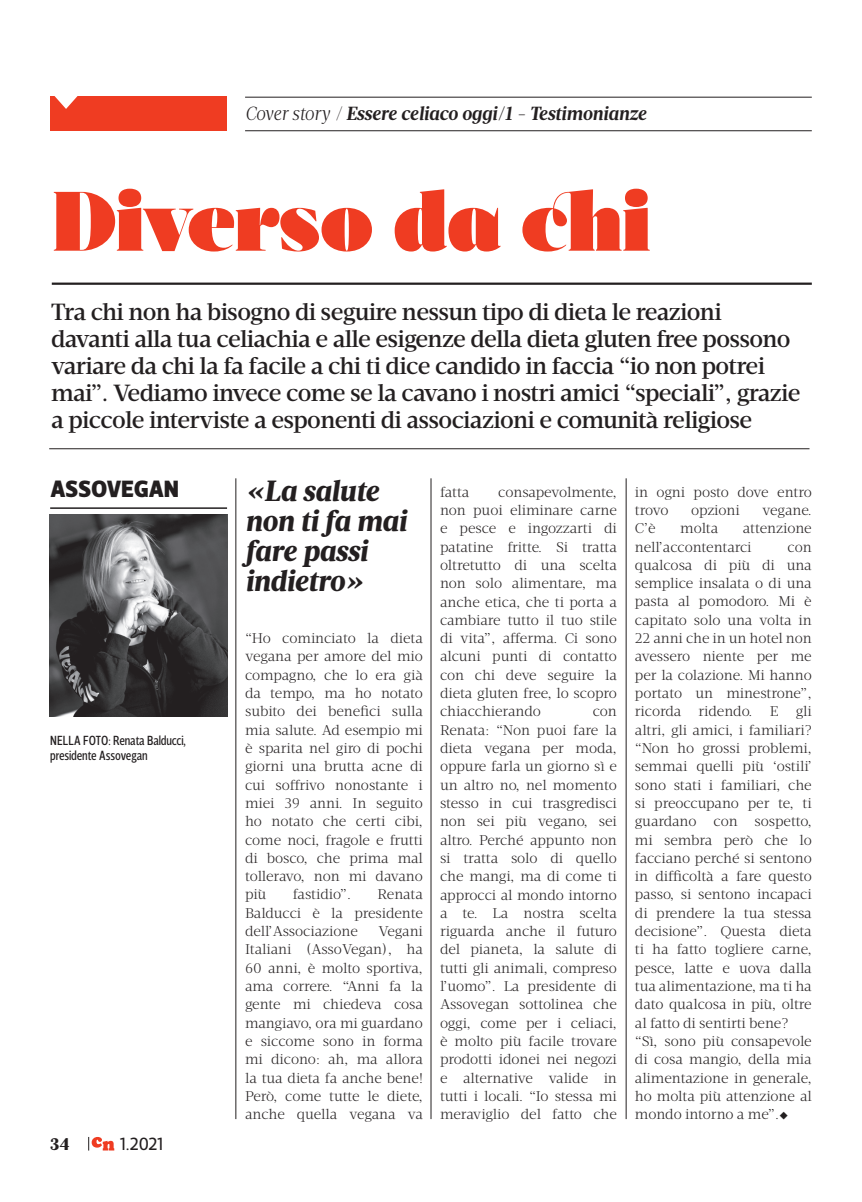
<style>
.page{position:relative;width:862px;height:1202px;background:#fff}
.page>*{position:absolute;margin:0;border:0;box-sizing:border-box;transform-origin:0 0}
.t1{font:84px "Acta Poster";letter-spacing:-.01em;color:#ef3c22}
.t2{font:italic 900 30px/30px "Velino Text";letter-spacing:-.01em;color:#231f20}
.t3{font:500 24px/27px "Velino Text";letter-spacing:-.03em;color:#231f20}
.t4{font:900 24px "Velino Sans";letter-spacing:-.005em;color:#231f20}
.t5{font:italic 700 19.5px "Velino Text";letter-spacing:-.01em;color:#231f20}
.t6{font:18px "Velino Sans";color:#231f20}
.t7{font:800 18px "Acta";color:#231f20}
.t8{font:300 14.4px/18.3px "Velino Text";letter-spacing:-.005em;color:#231f20;text-align:justify}
.t9{font:13.5px/15px "Velino Sans Condensed";letter-spacing:-.01em;color:#231f20}
.s1{font-weight:300}
</style>
<div class="page">
<hr style="left:245px;top:97px;width:566px;height:1px;background:#231f20">
<hr style="left:245px;top:130px;width:566px;height:1px;background:#231f20">
<svg style="left:88px;top:1137px;width:26px;height:13px"></svg>
<div style="left:50px;top:97px;width:177px;height:34px;background:#ef3c22"></div>
<svg style="left:54px;top:96px;width:24px;height:13px"></svg>
<hr style="left:52px;top:282px;width:759px;height:3px;background:#231f20">
<hr style="left:49px;top:448px;width:760px;height:1px;background:#231f20">
<hr style="left:235px;top:478px;width:1px;height:641px;background:#231f20">
<hr style="left:430px;top:478px;width:1px;height:641px;background:#231f20">
<hr style="left:625px;top:478px;width:1px;height:641px;background:#231f20">
<hr style="left:50px;top:507px;width:177px;height:2px;background:#231f20">
<img style="left:50px;top:515px;width:177px;height:201px">
<h3 class="t5" style="left:245px;top:102px;width:403px"><span class="s1">Cover story /</span> Essere celiaco oggi/1 - Testimonianze</h3>
<h1 class="t1" style="left:52px;top:169px;width:600px">Diverso da chi</h1>
<p class="t3" style="left:51px;top:298px;width:751px">Tra chi non ha bisogno di seguire nessun tipo di dieta le reazioni davanti alla tua celiachia e alle esigenze della dieta gluten free possono variare da chi la fa facile a chi ti dice candido in faccia “io non potrei mai”. Vediamo invece come se la cavano i nostri amici “speciali”, grazie a piccole interviste a esponenti di associazioni e comunità religiose</p>
<h3 class="t4" style="left:50px;top:473px;width:130px">ASSOVEGAN</h3>
<p class="t9" style="left:50px;top:733px;width:137px">NELLA FOTO: Renata Balducci, presidente Assovegan</p>
<p class="t7" style="left:50px;top:1133px;width:21px">34</p>
<p class="t6" style="left:120px;top:1133px;width:44px">1.2021</p>
<h2 class="t2" style="left:245px;top:476px;width:163px">«La salute non ti fa mai fare passi indietro»</h2>
<p class="t8" style="left:634px;top:483px;width:178px">in ogni posto dove entro trovo</p>
<p class="t8" style="left:440px;top:483px;width:178px;text-indent:58px">consapevolmente, non puoi eliminare carne e pesce e ingozzarti di patatine fritte. Si tratta oltretutto di una scelta non solo alimentare, ma anche etica, che ti porta a cambiare tutto il tuo stile di vita”, afferma. Ci sono alcuni punti di contatto con chi deve seguire la dieta gluten free, lo scopro chiacchierando</p>
<p class="t8" style="left:440px;top:483px;width:31px">fatta</p>
<p class="t8" style="left:691px;top:501px;width:50px">opzioni</p>
<p class="t8" style="left:762px;top:501px;width:51px">vegane.</p>
<p class="t8" style="left:634px;top:519px;width:22px">C’è</p>
<p class="t8" style="left:680px;top:519px;width:40px">molta</p>
<p class="t8" style="left:634px;top:519px;width:178px;text-indent:108px">attenzione nell’accontentarci</p>
<p class="t8" style="left:634px;top:537px;width:178px;text-align:left;text-indent:153px">con qualcosa di più di una semplice insalata o di una pasta al pomodoro. Mi è capitato solo una volta in<br>22 anni che in un hotel non avessero niente per me per la colazione. Mi hanno portato un minestrone”, ricorda ridendo. E gli altri, gli amici, i familiari? “Non ho grossi problemi, semmai quelli più ‘ostili’ sono stati i familiari, che si preoccupano per te, ti guardano con sospetto, mi sembra però che lo facciano perché si sentono in difficoltà a fare questo passo, si sentono incapaci di prendere la tua stessa decisione”. Questa dieta ti ha fatto togliere carne, pesce, latte e uova dalla tua alimentazione, ma ti ha dato qualcosa in più, oltre al fatto di sentirti bene? “Sì, sono più consapevole di cosa mangio, della mia alimentazione in generale, ho molta più attenzione al mondo intorno a me”.◆</p>
<p class="t8" style="left:245px;top:629px;width:179px">“Ho cominciato la dieta vegana per amore del mio compagno, che lo era già da tempo, ma ho notato subito dei benefici sulla mia salute. Ad esempio mi è sparita nel giro di pochi giorni una brutta acne di cui soffrivo nonostante i miei 39 anni. In seguito ho notato che certi cibi, come noci, fragole e frutti di bosco, che prima mal tolleravo, non mi davano più</p>
<p class="t8" style="left:440px;top:702px;width:178px;text-indent:153px">con Renata: “Non puoi fare la dieta vegana per moda, oppure farla un giorno sì e un altro no, nel momento stesso in cui trasgredisci non sei più vegano, sei altro. Perché appunto non si tratta solo di quello che mangi, ma di come ti approcci al mondo intorno a te. La nostra scelta riguarda anche il futuro del pianeta, la salute di tutti gli animali, compreso l’uomo”. La presidente di Assovegan sottolinea che oggi, come per i celiaci, è molto più facile trovare prodotti idonei nei negozi e alternative valide in tutti i locali. “Io stessa mi meraviglio del fatto che</p>
<p class="t8" style="left:293px;top:885px;width:60px">fastidio”.</p>
<p class="t8" style="left:245px;top:885px;width:179px;text-indent:132px">Renata Balducci è la presidente dell’Associazione</p>
<p class="t8" style="left:245px;top:922px;width:179px;text-indent:133px">Vegani Italiani (AssoVegan), ha 60 anni, è molto sportiva, ama correre. “Anni fa la gente mi chiedeva cosa mangiavo, ora mi guardano e siccome sono in forma mi dicono: ah, ma allora la tua dieta fa anche bene!<br>Però, come tutte le diete, anche quella vegana va</p>
</div>
